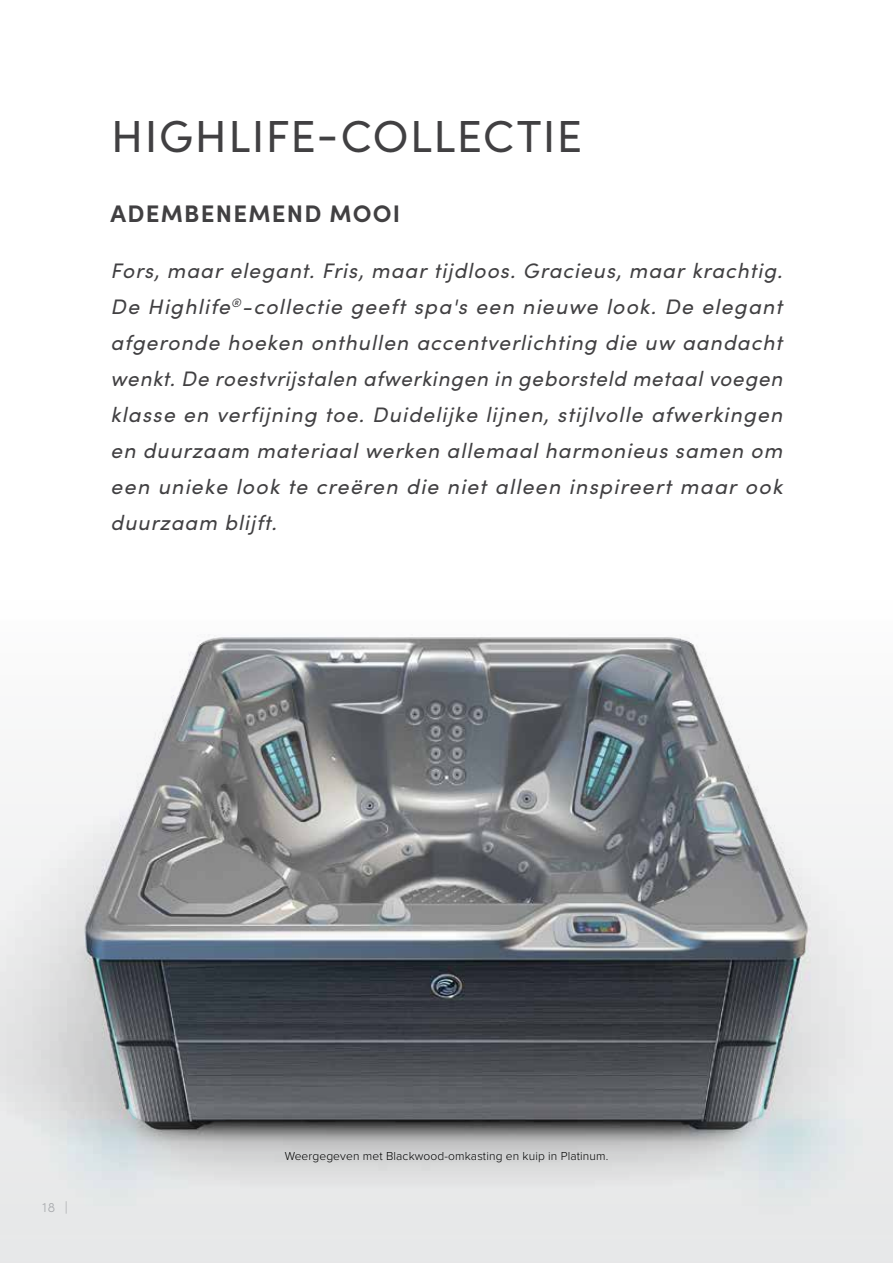
<style>
.page{position:relative;width:893px;height:1263px;background:#fff}
.page>*{position:absolute;margin:0;border:0;box-sizing:border-box;transform-origin:0 0}
.t1{font:45px "Sofia Pro";letter-spacing:.035em;color:#414042}
.t2{font:700 24px "Sofia Pro";letter-spacing:.05em;color:#414042}
.t3{font:italic 21px/36px "Sofia Pro";letter-spacing:.055em;color:#414042;text-align:justify}
.t4{font:300 13.5px "Sofia Pro";color:#a7a9ac;scale:.95 1}
.t5{font:300 12px "Proxima Nova";letter-spacing:.01em;color:#000}
</style>
<div class="page">
<div style="left:0;top:591px;width:893px;height:672px;background:linear-gradient(to right,#f3f3f4,#f3f3f4)"></div>
<img style="left:0;top:620px;width:893px;height:614px">
<img style="left:85px;top:638px;width:722px;height:490px">
<h1 class="t1" style="left:111px;top:103px;width:473px">HIGHLIFE-COLLECTIE</h1>
<p class="t2" style="left:111px;top:195px;width:291px">ADEMBENEMEND MOOI</p>
<p class="t3" style="left:111px;top:251px;width:673px">Fors, maar elegant. Fris, maar tijdloos. Gracieus, maar krachtig.<br>De Highlife<sup>®</sup>-collectie geeft spa's een nieuwe look. De elegant afgeronde hoeken onthullen accentverlichting die uw aandacht wenkt. De roestvrijstalen afwerkingen in geborsteld metaal voegen klasse en verfijning toe. Duidelijke lijnen, stijlvolle afwerkingen en duurzaam materiaal werken allemaal harmonieus samen om een unieke look te creëren die niet alleen inspireert maar ook duurzaam blijft.</p>
<p class="t4" style="left:42px;top:1197px;width:28px">18 |</p>
<p class="t5" style="left:285px;top:1150px;width:325px">Weergegeven met Blackwood-omkasting en kuip in Platinum.</p>
</div>
